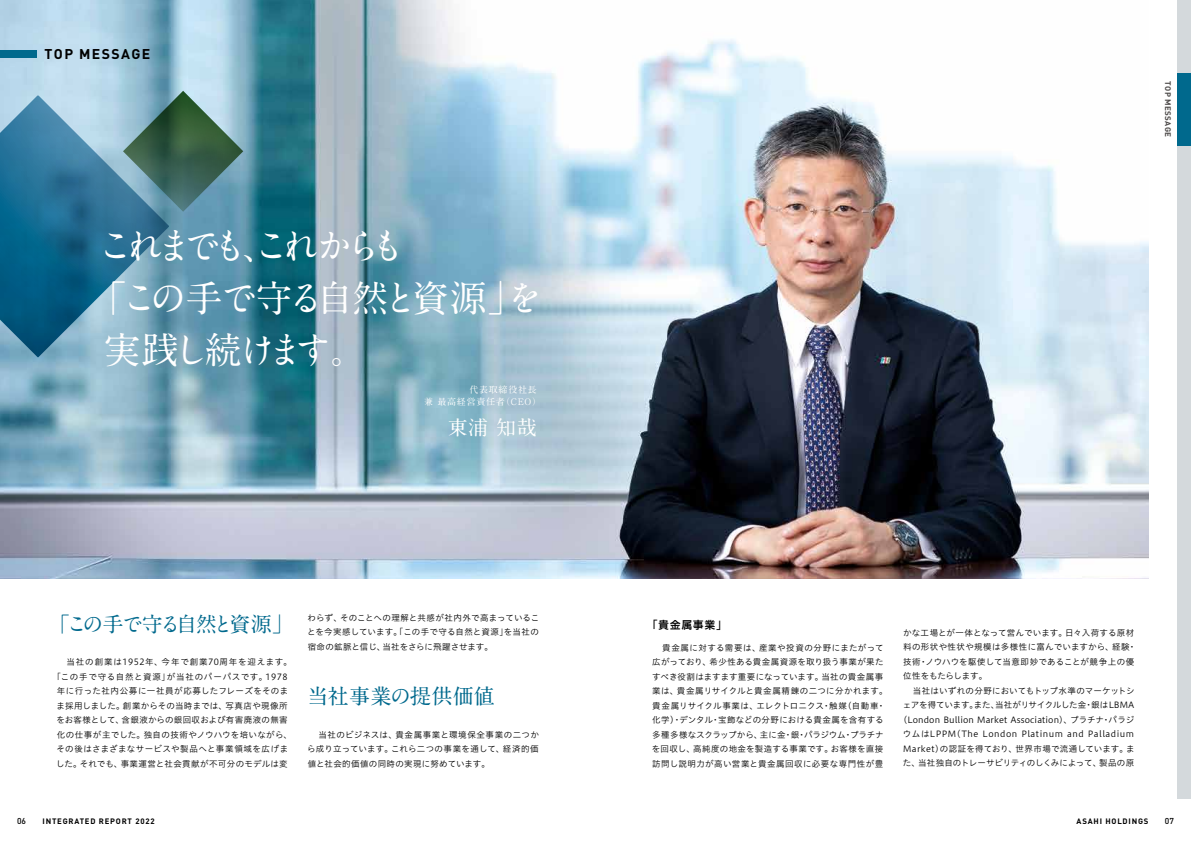
<style>
.page{position:relative;width:1191px;height:842px;background:#fff}
.page>*{position:absolute;margin:0;border:0;box-sizing:border-box;transform-origin:0 0}
.t1{font:700 37px "A1 Mincho Std";letter-spacing:-.1em;color:#fff}
.t2{font:700 37px "A1 Mincho Std";letter-spacing:-.225em;color:#fff}
.t3{font:700 37px "A1 Mincho Std";letter-spacing:-.145em;color:#fff}
.t4{font:700 21px "A1 Mincho Std";letter-spacing:-.11em;color:#00698d}
.t5{font:700 21px "A1 Mincho Std";letter-spacing:.01em;color:#00698d}
.t6{font:700 20px "A1 Mincho Std";color:#fff}
.t7{font:700 14px "DIN Pro";letter-spacing:.1em;color:#000}
.t8{font:11px "Hiragino UD Sans Std W6";letter-spacing:.05em;color:#000}
.t9{font:700 9px/12px "A1 Mincho Std";letter-spacing:.08em;color:#fff}
.t10{font:8.5px/14.5px "Hiragino UD Sans Std W3";letter-spacing:.035em;color:#000;text-align:justify}
.t11{font:8.5px "Hiragino UD Sans Std W3";letter-spacing:.01em;color:#000}
.t12{font:8.5px "Hiragino UD Sans Std W3";letter-spacing:-.025em;color:#000}
.t13{font:8.5px "Hiragino UD Sans Std W3";letter-spacing:.06em;color:#000}
.t14{font:8.5px "Hiragino UD Sans Std W3";letter-spacing:-.02em;color:#000}
.t15{font:500 8.5px "DIN Pro";color:#000}
.t16{font:700 8px "DIN Pro";letter-spacing:.04em;color:#4c4948}
.t17{font:700 7.8px "DIN Pro";letter-spacing:.1em;color:#000}
</style>
<div class="page">
<img style="left:0;top:0;width:1148px;height:578px">
<div style="left:0;top:50px;width:37px;height:8px;background:#00698d"></div>
<svg style="left:0;top:96px;width:169px;height:261px"></svg>
<svg style="left:123px;top:91px;width:120px;height:121px"></svg>
<div style="left:1176px;top:0;width:15px;height:799px;background:#d4d9dc"></div>
<div style="left:1176px;top:73px;width:15px;height:72px;background:#00698d"></div>
<h3 class="t7" style="left:45px;top:42px;width:107px">TOP MESSAGE</h3>
<h1 class="t2" style="left:97px;top:216px;width:310px">これまでも、これからも</h1>
<h1 class="t1" style="left:90px;top:268px;width:455px">「この手で守る自然と資源」を</h1>
<h1 class="t3" style="left:104px;top:320px;width:265px">実践し続けます。</h1>
<p class="t9" style="left:424px;top:383px;width:119px;text-indent:45px">代表取締役社長兼 最高経営責任者（CEO）</p>
<h3 class="t6" style="left:448px;top:411px;width:91px">東浦 知哉</h3>
<h2 class="t4" style="left:49px;top:607px;width:246px">「この手で守る自然と資源」</h2>
<p class="t10" style="left:52px;top:654px;width:241px;text-align:center">　当社の創業は1952年、今年で創業70周年を迎えます。「この手で守る自然と資源」が当社のパーパスです。1978年に行った社内公募に一社員が応募したフレーズをそのまま採用しました。創業からその当時までは、写真店や現像所をお客様として、含銀液からの銀回収および有害廃液の無害化の仕事が主でした。独自の技術やノウハウを培いながら、その後はさまざまなサービスや製品へと事業領域を広げました。それでも、事業運営と社会貢献が不可分のモデルは変</p>
<p class="t10" style="left:307px;top:610px;width:234px">わらず、そのことへの理解と共感が社内外で高まっていることを今実感しています。「この手で守る自然と資源」を当社の宿命の鉱脈と信じ、当社をさらに飛躍させます。</p>
<h2 class="t5" style="left:307px;top:679px;width:189px">当社事業の提供価値</h2>
<p class="t10" style="left:307px;top:727px;width:233px;text-indent:11px">当社のビジネスは、貴金属事業と環境保全事業の二つから成り立っています。これら二つの事業を通して、経済的価値と社会的価値の同時の実現に努めています。</p>
<p class="t16" style="left:1174px;top:81px;width:57px;rotate:90deg">TOP MESSAGE</p>
<p class="t8" style="left:646px;top:616px;width:82px">「貴金属事業」</p>
<p class="t10" style="left:652px;top:640px;width:237px;text-align:left">　貴金属に対する需要は、産業や投資の分野にまたがって広がっており、希少性ある貴金属資源を取り扱う事業が果たすべき役割はますます重要になっています。当社の貴金属事業は、貴金属リサイクルと貴金属精錬の二つに分かれます。貴金属リサイクル事業は、エレクトロニクス・触媒（自動車・化学）・デンタル・宝飾などの分野における貴金属を含有する多種多様なスクラップから、主に金・銀・パラジウム・プラチナを回収し、高純度の地金を製造する事業です。お客様を直接訪問し説明力が高い営業と貴金属回収に必要な専門性が豊</p>
<p class="t11" style="left:903px;top:626px;width:233px">かな工場とが一体となって営んでいます。日々入荷する原材</p>
<p class="t10" style="left:903px;top:639px;width:235px">料の形状や性状や規模は多様性に富んでいますから、経験・</p>
<p class="t10" style="left:903px;top:654px;width:233px">技術・ノウハウを駆使して当意即妙であることが競争上の優</p>
<p class="t12" style="left:903px;top:670px;width:86px">位性をもたらします。</p>
<p class="t10" style="left:903px;top:683px;width:233px">　当社はいずれの分野においてもトップ水準のマーケットシ</p>
<p class="t14" style="left:902px;top:699px;width:233px">ェアを得ています。また、当社がリサイクルした金・銀はLBMA</p>
<p class="t11" style="left:899px;top:713px;width:237px">（London Bullion Market Association）、プラチナ・パラジ</p>
<p class="t13" style="left:902px;top:728px;width:233px">ウムはLPPM（The London Platinum and Palladium</p>
<p class="t10" style="left:903px;top:741px;width:233px">Market）の認証を得ており、世界市場で流通しています。ま</p>
<p class="t12" style="left:903px;top:757px;width:233px">た、当社独自のトレーサビリティのしくみによって、製品の原</p>
<p class="t15" style="left:17px;top:814px;width:11px">06</p>
<p class="t17" style="left:43px;top:814px;width:114px">INTEGRATED REPORT 2022</p>
<p class="t17" style="left:1076px;top:814px;width:73px">ASAHI HOLDINGS</p>
<p class="t15" style="left:1164px;top:814px;width:11px">07</p>
</div>
